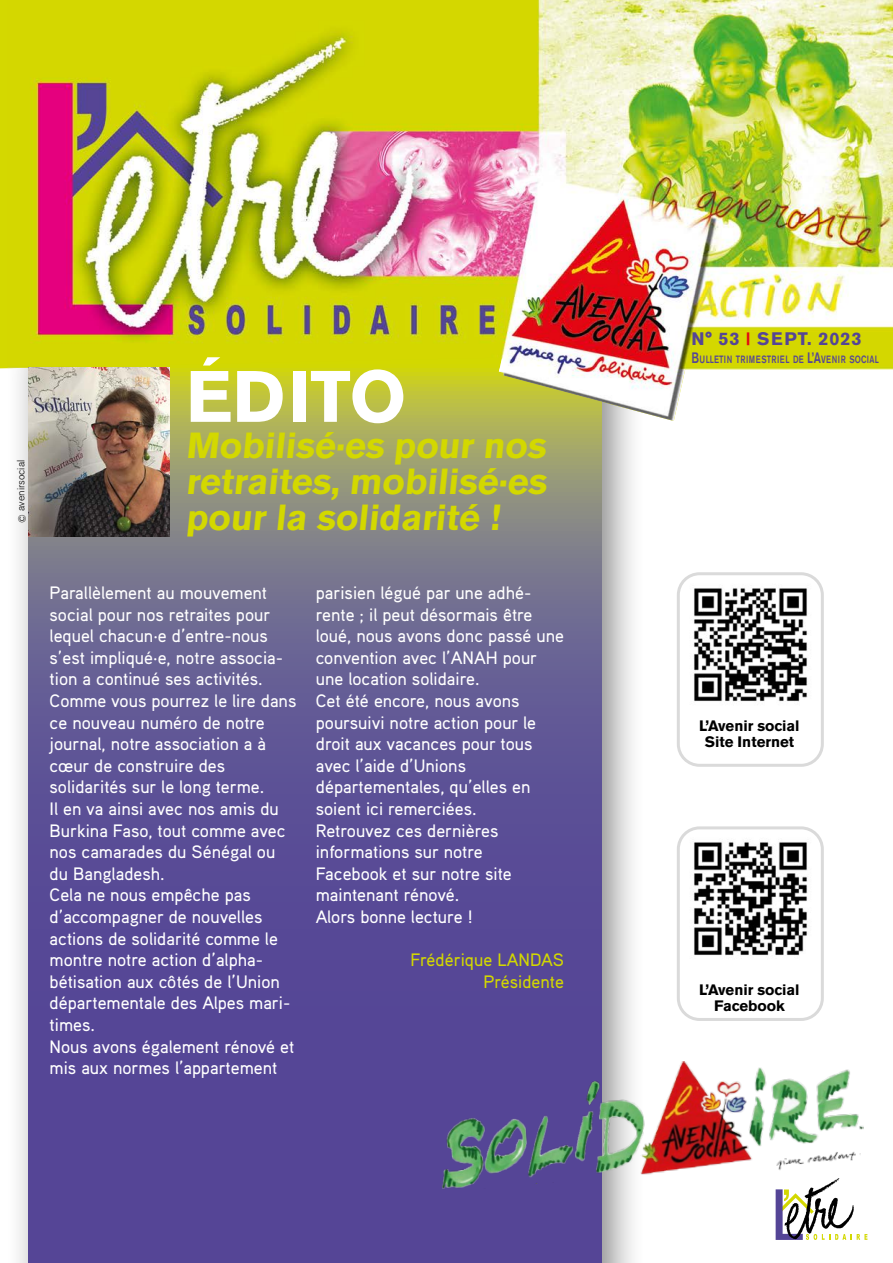
<style>
.page{position:relative;width:893px;height:1263px;background:#fff}
.page>*{position:absolute;margin:0;border:0;box-sizing:border-box;transform-origin:0 0}
.t1{font:700 72px "Akzidenz Grotesk BE";color:#fff}
.t2{font:700 36px/36px "Akzidenz Grotesk BE";color:#d3d800;text-align:justify}
.t3{font:500 18px/21.6px "Aaux Pro";color:#fff}
.t4{font:500 18px/21.6px "Aaux Pro";color:#d3d800;text-align:right}
.t5{font:700 18px "Akzidenz Grotesk BE";letter-spacing:.05em;color:#554596}
.t6{font:700 15px/16.5px "Akzidenz Grotesk BE";color:#000;text-align:center}
.t7{font:500 10.5px "Akzidenz Grotesk BE";letter-spacing:.05em;color:#554596;scale:.75 1}
.t8{font:300 10.5px "Akzidenz Grotesk BE";color:#000}
.s1{font-size:15px}
</style>
<div class="page">
<div style="left:5px;top:317px;width:641px;height:946px;background:#000;opacity:.46"></div>
<svg style="left:28px;top:421px;width:574px;height:842px;background:#645a91"></svg>
<img style="left:7px;top:0;width:886px;height:421px">
<svg style="left:776px;top:1192px;width:91px;height:48px"></svg>
<img style="left:434px;top:1048px;width:430px;height:144px">
<img style="left:769px;top:1144px;width:92px;height:30px">
<img style="left:28px;top:368px;width:141px;height:168px">
<svg style="left:499px;top:358px;width:10px;height:14px"></svg>
<img style="left:681px;top:830px;width:139px;height:126px">
<div style="left:677px;top:826px;width:147px;height:195px;border:3px solid #dadada;border-radius:21px"></div>
<img style="left:681px;top:576px;width:139px;height:126px">
<div style="left:677px;top:572px;width:147px;height:195px;border:3px solid #dadada;border-radius:21px"></div>
<p class="t8" style="left:15px;top:523px;width:64px;rotate:-90deg">© avenirsocial</p>
<h1 class="t1" style="left:186px;top:355px;width:222px">ÉDITO</h1>
<h2 class="t2" style="left:186px;top:428px;width:367px">Mobilisé·es pour nos retraites, mobilisé·es pour la solidarité !</h2>
<p class="t3" style="left:50px;top:581px;width:248px">Parallèlement au mouvement social pour nos retraites pour lequel chacun·e d’entre-nous s’est impliqué·e, notre associa&shy;tion a continué ses activités.<br>Comme vous pourrez le lire dans ce nouveau numéro de notre journal, notre association a à cœur de construire des solidarités sur le long terme.<br>Il en va ainsi avec nos amis du<br>Burkina Faso, tout comme avec nos camarades du Sénégal ou du Bangladesh.<br>Cela ne nous empêche pas d’accompagner de nouvelles actions de solidarité comme le montre notre action d’alpha&shy;bétisation aux côtés de l’Union départementale des Alpes mari&shy;times.<br>Nous avons également rénové et mis aux normes l’appartement</p>
<p class="t3" style="left:316px;top:581px;width:250px">parisien légué par une adhé&shy;rente ; il peut désormais être loué, nous avons donc passé une convention avec l’ANAH pour une location solidaire.<br>Cet été encore, nous avons poursuivi notre action pour le droit aux vacances pour tous avec l’aide d’Unions départementales, qu’elles en soient ici remerciées.<br>Retrouvez ces dernières informations sur notre<br>Facebook et sur notre site maintenant rénové.<br>Alors bonne lecture !</p>
<p class="t4" style="left:411px;top:949px;width:155px">Frédérique LANDAS<br>Présidente</p>
<p class="t5" style="left:691px;top:328px;width:172px">N° 53 <sup>|</sup> SEPT. 2023</p>
<p class="t7" style="left:691px;top:353px;width:251px"><span class="s1">B</span>ULLETIN TRIMESTRIEL DE <span class="s1">L’A</span>VENIR SOCIAL</p>
<p class="t6" style="left:699px;top:717px;width:102px">L’Avenir social<br>Site Internet</p>
<p class="t6" style="left:699px;top:981px;width:102px">L’Avenir social<br>Facebook</p>
</div>
